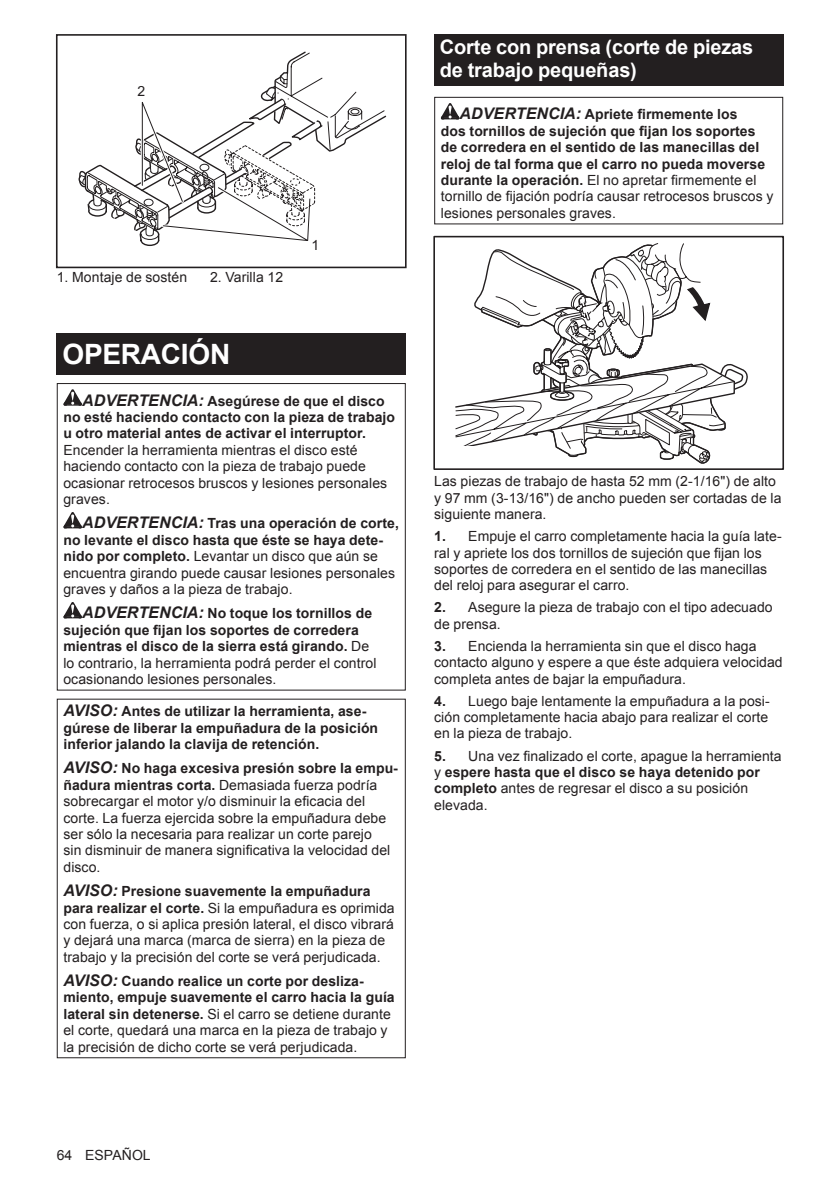
<style>
.page{position:relative;width:840px;height:1191px;background:#fff}
.page>*{position:absolute;margin:0;border:0;box-sizing:border-box;transform-origin:0 0}
.t1{font:700 28px "Arial";letter-spacing:-.01em;color:#fff}
.t2{font:700 20px/23.4px "Arial";letter-spacing:-.01em;color:#fff}
.t3{font:14px/16.4px "Arial";letter-spacing:.005em;color:#231f20}
.t4{font:700 14px/16.4px "Arial";letter-spacing:.005em;color:#231f20}
.s1{font-style:italic;font-size:16px}
.s2{font-weight:700;font-style:italic;font-size:16px}
.s3{font-weight:700}
.s4{font-weight:400}
</style>
<div class="page">
<div style="left:56px;top:34px;width:350px;height:234px;border:2px solid #231f20"></div>
<svg style="left:78px;top:51px;width:309px;height:195px"></svg>
<div style="left:57px;top:334px;width:348px;height:41px;background:#231f20"></div>
<svg style="left:63px;top:389px;width:19px;height:17px"></svg>
<svg style="left:63px;top:512px;width:19px;height:16px"></svg>
<svg style="left:63px;top:602px;width:19px;height:16px"></svg>
<div style="left:57px;top:383px;width:348px;height:307px;border:1px solid #231f20"></div>
<div style="left:434px;top:34px;width:348px;height:52px;background:#231f20"></div>
<svg style="left:440px;top:103px;width:19px;height:16px"></svg>
<div style="left:434px;top:97px;width:348px;height:127px;border:1px solid #231f20"></div>
<svg style="left:455px;top:243px;width:293px;height:221px"></svg>
<div style="left:438px;top:446px;width:68px;height:23px;background:#fff"></div>
<div style="left:433px;top:236px;width:350px;height:234px;border:2px solid #231f20"></div>
<p class="t3" style="left:137px;top:83px;width:9px">2</p>
<p class="t3" style="left:57px;top:269px;width:132px">1. Montaje de sostén</p>
<p class="t3" style="left:210px;top:269px;width:75px">2. Varilla 12</p>
<p class="t3" style="left:311px;top:237px;width:9px">1</p>
<h1 class="t1" style="left:62px;top:335px;width:169px">OPERACIÓN</h1>
<p class="t4" style="left:63px;top:393px;width:333px;text-indent:19px"><span class="s1">ADVERTENCIA:</span> Asegúrese de que el disco no esté haciendo contacto con la pieza de trabajo u otro material antes de activar el interruptor.</p>
<p class="t3" style="left:63px;top:442px;width:325px">Encender la herramienta mientras el disco esté haciendo contacto con la pieza de trabajo puede ocasionar retrocesos bruscos y lesiones personales graves.</p>
<p class="t3" style="left:63px;top:515px;width:337px;text-indent:19px"><span class="s2">ADVERTENCIA:</span> <span class="s3">Tras una operación de corte, no levante el disco hasta que éste se haya dete&shy;nido por completo.</span> Levantar un disco que aún se encuentra girando puede causar lesiones personales graves y daños a la pieza de trabajo.</p>
<p class="t4" style="left:63px;top:605px;width:314px;text-indent:19px"><span class="s1">ADVERTENCIA:</span> No toque los tornillos de sujeción que fijan los soportes de corredera mientras el disco de la sierra está girando. <span class="s4">De lo contrario, la herramienta podrá perder el control ocasionando lesiones personales.</span></p>
<p class="t4" style="left:63px;top:703px;width:316px"><span class="s1">AVISO:</span> Antes de utilizar la herramienta, ase&shy;gúrese de liberar la empuñadura de la posición inferior jalando la clavija de retención.</p>
<p class="t3" style="left:63px;top:760px;width:336px"><span class="s2">AVISO:</span> <span class="s3">No haga excesiva presión sobre la empu&shy;ñadura mientras corta.</span> Demasiada fuerza podría sobrecargar el motor y/o disminuir la eficacia del corte. La fuerza ejercida sobre la empuñadura debe ser sólo la necesaria para realizar un corte parejo<br>sin disminuir de manera significativa la velocidad del disco.</p>
<p class="t3" style="left:63px;top:883px;width:332px"><span class="s2">AVISO:</span> <span class="s3">Presione suavemente la empuñadura para realizar el corte.</span> Si la empuñadura es oprimida con fuerza, o si aplica presión lateral, el disco vibrará y dejará una marca (marca de sierra) en la pieza de trabajo y la precisión del corte se verá perjudicada.</p>
<p class="t3" style="left:63px;top:973px;width:332px"><span class="s2">AVISO:</span> <span class="s3">Cuando realice un corte por desliza&shy;miento, empuje suavemente el carro hacia la guía lateral sin detenerse.</span> Si el carro se detiene durante el corte, quedará una marca en la pieza de trabajo y la precisión de dicho corte se verá perjudicada.</p>
<h2 class="t2" style="left:439px;top:36px;width:315px">Corte con prensa (corte de piezas de trabajo pequeñas)</h2>
<p class="t4" style="left:440px;top:107px;width:334px;text-indent:19px"><span class="s1">ADVERTENCIA:</span> Apriete firmemente los<br>dos tornillos de sujeción que fijan los soportes de corredera en el sentido de las manecillas del reloj de tal forma que el carro no pueda moverse durante la operación. <span class="s4">El no apretar firmemente el tornillo de fijación podría causar retrocesos bruscos y lesiones personales graves.</span></p>
<p class="t3" style="left:434px;top:473px;width:349px">Las piezas de trabajo de hasta 52 mm (2-1/16") de alto y 97 mm (3-13/16") de ancho pueden ser cortadas de la siguiente manera.</p>
<p class="t3" style="left:434px;top:528px;width:349px"><span class="s3">1.</span> Empuje el carro completamente hacia la guía late&shy;ral y apriete los dos tornillos de sujeción que fijan los soportes de corredera en el sentido de las manecillas del reloj para asegurar el carro.</p>
<p class="t3" style="left:434px;top:599px;width:340px"><span class="s3">2.</span> Asegure la pieza de trabajo con el tipo adecuado de prensa.</p>
<p class="t3" style="left:434px;top:638px;width:350px"><span class="s3">3.</span> Encienda la herramienta sin que el disco haga contacto alguno y espere a que éste adquiera velocidad completa antes de bajar la empuñadura.</p>
<p class="t3" style="left:434px;top:692px;width:337px;text-align:justify"><span class="s3">4.</span> Luego baje lentamente la empuñadura a la posi&shy;ción completamente hacia abajo para realizar el corte en la pieza de trabajo.</p>
<p class="t3" style="left:434px;top:747px;width:349px"><span class="s3">5.</span> Una vez finalizado el corte, apague la herramienta y <span class="s3">espere hasta que el disco se haya detenido por completo</span> antes de regresar el disco a su posición elevada.</p>
<p class="t3" style="left:57px;top:1147px;width:95px">64 ESPAÑOL</p>
</div>
